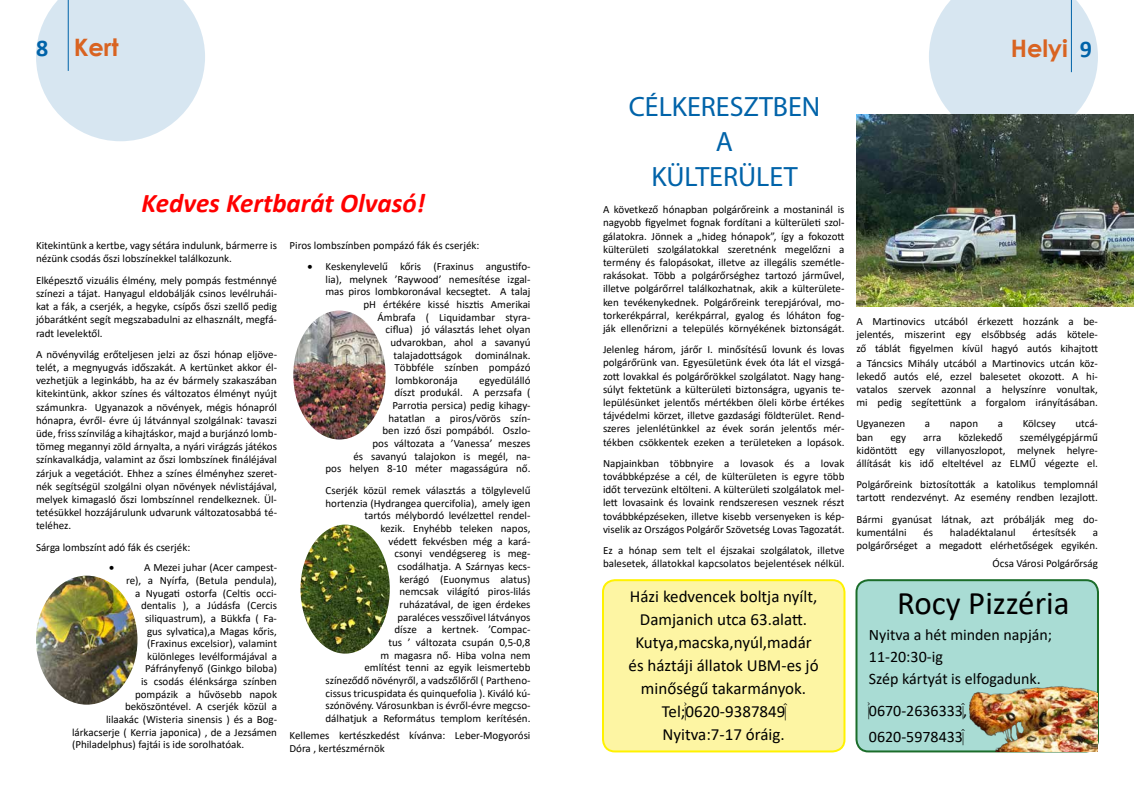
<style>
.page{position:relative;width:1134px;height:794px;background:#fff}
.page>*{position:absolute;margin:0;border:0;box-sizing:border-box;transform-origin:0 0}
.t1{font:33px "Calibri";color:#000}
.t2{font:28px/35px "Myriad Pro";color:#0063a9;text-align:center}
.t3{font:italic 700 27px "Calibri";color:#f00}
.t4{font:700 24px "Century Gothic";color:#d96321}
.t5{font:700 24px "Calibri";color:#0063a9}
.t6{font:17px/23px "Calibri";color:#000;text-align:center}
.t7{font:16px/22px "Calibri";color:#000}
.t8{font:11px/13.2px "Calibri";color:#000;text-align:justify}
.t9{font:11px "Symbol";color:#000}
.s1{font-family:"Calibri";color:#0063a9}
</style>
<div class="page">
<svg style="left:929px;top:0;width:169px;height:114px;background:#d9e7f1"></svg>
<svg style="left:36px;top:0;width:169px;height:141px"></svg>
<img style="left:36px;top:575px;width:101px;height:129px">
<img style="left:293px;top:310px;width:93px;height:129px">
<img style="left:300px;top:524px;width:90px;height:129px">
<img style="left:856px;top:114px;width:278px;height:192px">
<div style="left:603px;top:580px;width:241px;height:171px;background:#fdf5a3;border-radius:12px"></div>
<div style="left:602px;top:579px;width:243px;height:173px;border:2px solid #fff200;border-radius:12px"></div>
<div style="left:856px;top:580px;width:242px;height:171px;background:#a9dcd4;border-radius:12px"></div>
<div style="left:855px;top:579px;width:244px;height:173px;border:2px solid #1b6d2a;border-radius:12px"></div>
<img style="left:969px;top:685px;width:129px;height:66px">
<h3 class="t4" style="left:74px;top:29px;width:47px">Kert</h3>
<h3 class="t5" style="left:36px;top:31px;width:14px">8</h3>
<h3 class="t4" style="left:1011px;top:30px;width:83px">Helyi <span class="s1">9</span></h3>
<h3 class="t3" style="left:142px;top:184px;width:285px">Kedves Kertbarát Olvasó!</h3>
<p class="t8" style="left:36px;top:239px;width:242px">Kitekintünk a kertbe, vagy sétára indulunk, bármerre is nézünk csodás őszi lobszínekkel találkozunk.</p>
<p class="t8" style="left:36px;top:273px;width:243px">Elképesztő vizuális élmény, mely pompás festménnyé színezi a tájat. Hanyagul eldobálják csinos levélruhái&shy;kat a fák, a cserjék, a hegyke, csípős őszi szellő pedig jóbarátként segít megszabadulni az elhasznált, megfá&shy;radt levelektől.</p>
<p class="t8" style="left:36px;top:347px;width:243px">A növényvilág erőteljesen jelzi az őszi hónap eljöve&shy;telét, a megnyugvás időszakát. A kertünket akkor él&shy;vezhetjük a leginkább, ha az év bármely szakaszában kitekintünk, akkor színes és változatos élményt nyújt számunkra. Ugyanazok a növények, mégis hónapról hónapra, évről- évre új látvánnyal szolgálnak: tavaszi üde, friss színvilág a kihajtáskor, majd a burjánzó lomb&shy;tömeg megannyi zöld árnyalta, a nyári virágzás játékos színkavalkádja, valamint az őszi lombszínek fináléjával zárjuk a vegetációt. Ehhez a színes élményhez szeret&shy;nék segítségül szolgálni olyan növények névlistájával, melyek kimagasló őszi lombszínnel rendelkeznek. Ül&shy;tetésükkel hozzájárulunk udvarunk változatosabbá té&shy;teléhez.</p>
<p class="t8" style="left:36px;top:540px;width:156px">Sárga lombszínt adó fák és cserjék:</p>
<p class="t9" style="left:109px;top:560px;width:7px">•</p>
<p class="t8" style="left:144px;top:561px;width:135px">A Mezei juhar (Acer campest-</p>
<p class="t8" style="left:126px;top:573px;width:152px">re), a Nyírfa, (Betula pendula),</p>
<p class="t8" style="left:135px;top:586px;width:143px">a Nyugati ostorfa (Celtis occi-</p>
<p class="t8" style="left:141px;top:598px;width:137px">dentalis ), a Júdásfa (Cercis</p>
<p class="t8" style="left:145px;top:611px;width:133px">siliquastrum), a Bükkfa ( Fa-</p>
<p class="t8" style="left:147px;top:624px;width:132px">gus sylvatica),a Magas kőris,</p>
<p class="t8" style="left:147px;top:636px;width:132px">(Fraxinus excelsior), valamint</p>
<p class="t8" style="left:147px;top:649px;width:132px">különleges levélformájával a</p>
<p class="t8" style="left:145px;top:662px;width:133px">Páfrányfenyő (Ginkgo biloba)</p>
<p class="t8" style="left:141px;top:674px;width:137px">is csodás élénksárga színben</p>
<p class="t8" style="left:135px;top:687px;width:143px">pompázik a hűvösebb napok</p>
<p class="t8" style="left:125px;top:700px;width:154px">beköszöntével. A cserjék közül a</p>
<p class="t8" style="left:106px;top:712px;width:172px">lilaakác (Wisteria sinensis ) és a Bog-</p>
<p class="t8" style="left:72px;top:725px;width:207px">lárkacserje ( Kerria japonica) , de a Jezsámen</p>
<p class="t8" style="left:72px;top:738px;width:174px">(Philadelphus) fajtái is ide sorolhatóak.</p>
<p class="t8" style="left:289px;top:239px;width:191px">Piros lombszínben pompázó fák és cserjék:</p>
<p class="t8" style="left:307px;top:259px;width:224px">• Keskenylevelű kőris (Fraxinus angustifo-</p>
<p class="t8" style="left:325px;top:272px;width:206px">lia), melynek ’Raywood’ nemesítése izgal-</p>
<p class="t8" style="left:325px;top:285px;width:206px">mas piros lombkoronával kecsegtet. A talaj</p>
<p class="t8" style="left:363px;top:297px;width:168px">pH értékére kissé hisztis Amerikai</p>
<p class="t8" style="left:377px;top:310px;width:154px">Ámbrafa ( Liquidambar styra-</p>
<p class="t8" style="left:385px;top:323px;width:146px">ciflua) jó választás lehet olyan</p>
<p class="t8" style="left:390px;top:335px;width:141px">udvarokban, ahol a savanyú</p>
<p class="t8" style="left:393px;top:348px;width:138px">talajadottságok dominálnak.</p>
<p class="t8" style="left:394px;top:361px;width:137px">Többféle színben pompázó</p>
<p class="t8" style="left:395px;top:373px;width:64px">lombkoronája</p>
<p class="t8" style="left:325px;top:373px;width:206px;line-height:12.6px;text-align:right">egyedülálló<br>díszt produkál. A perzsafa (<br>Parrotia persica) pedig kihagy-<br>hatatlan a piros/vörös szín-<br>ben izzó őszi pompából. Oszlo-<br>pos változata a ’Vanessa’ meszes<br>és savanyú talajokon is megél, na-<br>pos helyen 8-10 méter magasságúra nő.</p>
<p class="t8" style="left:325px;top:484px;width:207px;line-height:12.7px;text-align:right">Cserjék közül remek választás a tölgylevelű hortenzia (Hydrangea quercifolia), amely igen tartós mélybordó levélzettel rendel-<br>kezik. Enyhébb teleken napos,<br>védett fekvésben még a kará-<br>csonyi vendégsereg is meg-<br>csodálhatja. A Szárnyas kecs-<br>kerágó (Euonymus alatus)<br>nemcsak világító piros-lilás<br>ruházatával, de igen érdekes<br>paraléces vesszőivel látványos<br>dísze a kertnek. ’Compac-<br>tus ’ változata csupán 0,5-0,8<br>m magasra nő. Hiba volna nem<br>említést tenni az egyik leismertebb színeződő növényről, a vadszőlőről ( Partheno&shy;cissus tricuspidata és quinquefolia ). Kiváló kú&shy;szónövény. Városunkban is évről-évre megcso&shy;dálhatjuk a Református templom kerítésén.</p>
<p class="t8" style="left:289px;top:728px;width:242px">Kellemes kertészkedést kívánva: Leber-Mogyorósi<br>Dóra , kertészmérnök</p>
<h2 class="t2" style="left:629px;top:89px;width:193px">CÉLKERESZTBEN<br>A<br>KÜLTERÜLET</h2>
<p class="t8" style="left:603px;top:203px;width:243px">A következő hónapban polgárőreink a mostaninál is nagyobb figyelmet fognak fordítani a külterületi szol&shy;gálatokra. Jönnek a „hideg hónapok”, így a fokozott külterületi szolgálatokkal szeretnénk megelőzni a termény és falopásokat, illetve az illegális szemétle&shy;rakásokat. Több a polgárőrséghez tartozó járművel, illetve polgárőrrel találkozhatnak, akik a külterülete&shy;ken tevékenykednek. Polgárőreink terepjáróval, mo&shy;torkerékpárral, kerékpárral, gyalog és lóháton fog&shy;ják ellenőrizni a település környékének biztonságát.</p>
<p class="t8" style="left:603px;top:343px;width:243px">Jelenleg három, járőr I. minősítésű lovunk és lovas polgárőrünk van. Egyesületünk évek óta lát el vizsgá&shy;zott lovakkal és polgárőrökkel szolgálatot. Nagy hang&shy;súlyt fektetünk a külterületi biztonságra, ugyanis te&shy;lepülésünket jelentős mértékben öleli körbe értékes tájvédelmi körzet, illetve gazdasági földterület. Rend&shy;szeres jelenlétünkkel az évek során jelentős mér&shy;tékben csökkentek ezeken a területeken a lopások.</p>
<p class="t8" style="left:603px;top:456px;width:243px">Napjainkban többnyire a lovasok és a lovak továbbképzése a cél, de külterületen is egyre több időt tervezünk eltölteni. A külterületi szolgálatok mel&shy;lett lovasaink és lovaink rendszeresen vesznek részt továbbképzéseken, illetve kisebb versenyeken is kép&shy;viselik az Országos Polgárőr Szövetség Lovas Tagozatát.</p>
<p class="t8" style="left:603px;top:543px;width:243px">Ez a hónap sem telt el éjszakai szolgálatok, illetve balesetek, állatokkal kapcsolatos bejelentések nélkül.</p>
<p class="t8" style="left:856px;top:315px;width:243px">A Martinovics utcából érkezett hozzánk a be&shy;jelentés, miszerint egy elsőbbség adás kötele&shy;ző táblát figyelmen kívül hagyó autós kihajtott</p>
<p class="t8" style="left:856px;top:356px;width:243px">a Táncsics Mihály utcából a Martinovics utcán köz&shy;lekedő autós elé, ezzel balesetet okozott. A hi&shy;vatalos szervek azonnal a helyszínre vonultak, mi pedig segítettünk a forgalom irányításában.</p>
<p class="t8" style="left:856px;top:417px;width:50px">Ugyanezen</p>
<p class="t8" style="left:925px;top:417px;width:7px">a</p>
<p class="t8" style="left:950px;top:417px;width:30px">napon</p>
<p class="t8" style="left:998px;top:417px;width:7px">a</p>
<p class="t8" style="left:1023px;top:417px;width:35px">Kölcsey</p>
<p class="t8" style="left:1075px;top:417px;width:24px">utcá-</p>
<p class="t8" style="left:856px;top:430px;width:18px">ban</p>
<p class="t8" style="left:890px;top:430px;width:17px">egy</p>
<p class="t8" style="left:923px;top:430px;width:19px">arra</p>
<p class="t8" style="left:958px;top:430px;width:46px">közlekedő</p>
<p class="t8" style="left:856px;top:430px;width:243px;text-indent:163px">személygépjármű kidöntött egy villanyoszlopot, melynek helyre&shy;állítását kis idő elteltével az ELMŰ végezte el.</p>
<p class="t8" style="left:856px;top:478px;width:243px">Polgárőreink biztosították a katolikus templomnál tartott rendezvényt. Az esemény rendben lezajlott.</p>
<p class="t8" style="left:856px;top:512px;width:243px">Bármi gyanúsat látnak, azt próbálják meg do&shy;kumentálni</p>
<p class="t8" style="left:923px;top:525px;width:11px">és</p>
<p class="t8" style="left:950px;top:525px;width:67px">haladéktalanul</p>
<p class="t8" style="left:1032px;top:525px;width:45px">értesítsék</p>
<p class="t8" style="left:856px;top:525px;width:243px;text-align:right">a<br>polgárőrséget a megadott elérhetőségek egyikén.</p>
<p class="t8" style="left:992px;top:556px;width:107px">Ócsa Városi Polgárőrság</p>
<h3 class="t6" style="left:629px;top:584px;width:192px">Házi kedvencek boltja nyílt,<br>Damjanich utca 63.alatt.<br>Kutya,macska,nyúl,madár és háztáji állatok UBM-es jó minőségű takarmányok.<br>Tel;‪0620-9387849‬<br>Nyitva:7-17 óráig.</h3>
<h1 class="t1" style="left:897px;top:580px;width:174px">Rocy Pizzéria</h1>
<h3 class="t7" style="left:869px;top:623px;width:185px">Nyitva a hét minden napján;<br>11-20:30-ig<br>Szép kártyát is elfogadunk.</h3>
<h3 class="t7" style="left:869px;top:697px;width:105px;line-height:26px">‪0670-2636333‬, ‪<br>0620-5978433‬</h3>
</div>
